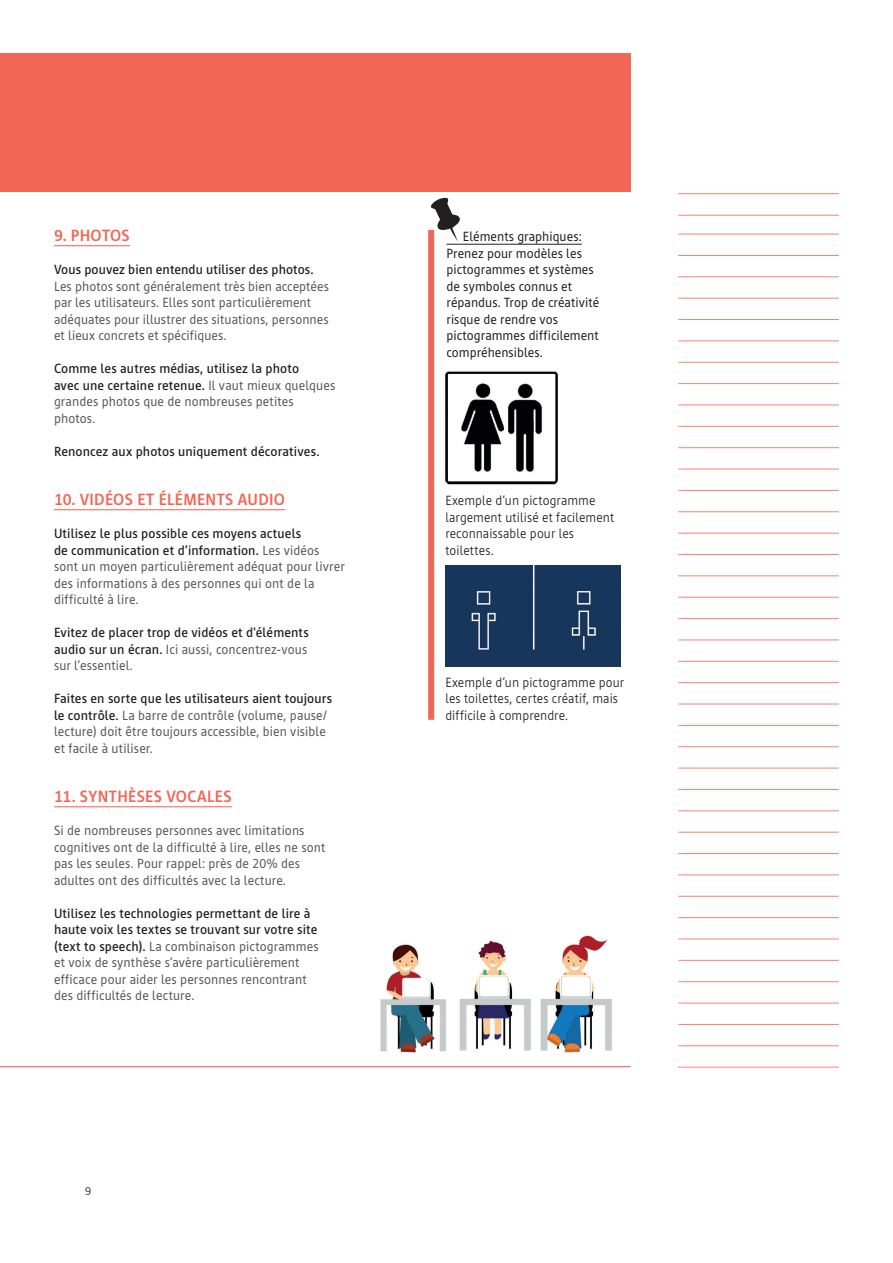
<style>
.page{position:relative;width:893px;height:1263px;background:#fff}
.page>*{position:absolute;margin:0;border:0;box-sizing:border-box;transform-origin:0 0}
.t1{font:700 16.5px "Cast";letter-spacing:.02em;color:#f26656}
.t2{font:13.5px/16.5px "Cast";letter-spacing:.01em;color:#57585a}
.t3{font:13.5px/16.5px "Cast";letter-spacing:.005em;color:#231f20}
.t4{font:300 13.5px/16.5px "Cast";letter-spacing:.01em;color:#231f20}
.t5{font:500 13.5px/16.5px "Cast";letter-spacing:.01em;color:#231f20}
.t6{font:500 11.25px "AB Newut Plain";color:#57585a}
.s1{font-weight:500;color:#231f20}
.s2{font-weight:400;color:#57585a}
</style>
<div class="page">
<hr style="left:0;top:1066px;width:631px;height:1px;background:#f26656">
<hr style="left:54px;top:245px;width:76px;height:1px;background:#f26656">
<hr style="left:54px;top:509px;width:231px;height:1px;background:#f26656">
<hr style="left:54px;top:806px;width:178px;height:1px;background:#f26656">
<div style="left:0;top:54px;width:630px;height:138px;background:#f26656"></div>
<img style="left:380px;top:935px;width:232px;height:118px">
<hr style="left:446px;top:244px;width:136px;height:1px;background:#231f20">
<img style="left:445px;top:371px;width:113px;height:114px">
<div style="left:445px;top:565px;width:176px;height:102px;background:#16365b"></div>
<div style="left:428px;top:230px;width:6px;height:490px;background:#f26656"></div>
<svg style="left:431px;top:198px;width:29px;height:44px"></svg>
<hr style="left:678px;top:234px;width:161px;height:1px;background:#f4846f">
<hr style="left:678px;top:255px;width:161px;height:1px;background:#f4846f">
<hr style="left:678px;top:277px;width:161px;height:1px;background:#f4846f">
<hr style="left:678px;top:298px;width:161px;height:1px;background:#f4846f">
<hr style="left:678px;top:319px;width:161px;height:1px;background:#f4846f">
<hr style="left:678px;top:341px;width:161px;height:1px;background:#f4846f">
<hr style="left:678px;top:362px;width:161px;height:1px;background:#f4846f">
<hr style="left:678px;top:383px;width:161px;height:1px;background:#f4846f">
<hr style="left:678px;top:405px;width:161px;height:1px;background:#f4846f">
<hr style="left:678px;top:426px;width:161px;height:1px;background:#f4846f">
<hr style="left:678px;top:447px;width:161px;height:1px;background:#f4846f">
<hr style="left:678px;top:469px;width:161px;height:1px;background:#f4846f">
<hr style="left:678px;top:490px;width:161px;height:1px;background:#f4846f">
<hr style="left:678px;top:511px;width:161px;height:1px;background:#f4846f">
<hr style="left:678px;top:533px;width:161px;height:1px;background:#f4846f">
<hr style="left:678px;top:554px;width:161px;height:1px;background:#f4846f">
<hr style="left:678px;top:576px;width:161px;height:1px;background:#f4846f">
<hr style="left:678px;top:597px;width:161px;height:1px;background:#f4846f">
<hr style="left:678px;top:618px;width:161px;height:1px;background:#f4846f">
<hr style="left:678px;top:640px;width:161px;height:1px;background:#f4846f">
<hr style="left:678px;top:661px;width:161px;height:1px;background:#f4846f">
<hr style="left:678px;top:682px;width:161px;height:1px;background:#f4846f">
<hr style="left:678px;top:704px;width:161px;height:1px;background:#f4846f">
<hr style="left:678px;top:725px;width:161px;height:1px;background:#f4846f">
<hr style="left:678px;top:746px;width:161px;height:1px;background:#f4846f">
<hr style="left:678px;top:768px;width:161px;height:1px;background:#f4846f">
<hr style="left:678px;top:789px;width:161px;height:1px;background:#f4846f">
<hr style="left:678px;top:810px;width:161px;height:1px;background:#f4846f">
<hr style="left:678px;top:832px;width:161px;height:1px;background:#f4846f">
<hr style="left:678px;top:853px;width:161px;height:1px;background:#f4846f">
<hr style="left:678px;top:875px;width:161px;height:1px;background:#f4846f">
<hr style="left:678px;top:896px;width:161px;height:1px;background:#f4846f">
<hr style="left:678px;top:917px;width:161px;height:1px;background:#f4846f">
<hr style="left:678px;top:939px;width:161px;height:1px;background:#f4846f">
<hr style="left:678px;top:960px;width:161px;height:1px;background:#f4846f">
<hr style="left:678px;top:981px;width:161px;height:1px;background:#f4846f">
<hr style="left:678px;top:1003px;width:161px;height:1px;background:#f4846f">
<hr style="left:678px;top:1024px;width:161px;height:1px;background:#f4846f">
<hr style="left:678px;top:1045px;width:161px;height:1px;background:#f4846f">
<hr style="left:678px;top:1067px;width:161px;height:1px;background:#f4846f">
<hr style="left:678px;top:193px;width:161px;height:1px;background:#f4846f">
<hr style="left:678px;top:215px;width:161px;height:1px;background:#f4846f">
<h2 class="t1" style="left:54px;top:226px;width:77px">9. PHOTOS</h2>
<p class="t2" style="left:54px;top:261px;width:276px"><span class="s1">Vous pouvez bien entendu utiliser des photos.<br></span>Les photos sont généralement très bien acceptées par les utilisateurs. Elles sont particulièrement adéquates pour illustrer des situations, personnes et lieux concrets et spécifiques.</p>
<p class="t2" style="left:54px;top:360px;width:283px"><span class="s1">Comme les autres médias, utilisez la photo<br>avec une certaine retenue.</span> Il vaut mieux quelques grandes photos que de nombreuses petites photos.</p>
<p class="t5" style="left:54px;top:443px;width:267px">Renoncez aux photos uniquement décoratives.</p>
<h2 class="t1" style="left:54px;top:490px;width:233px">10. VIDÉOS ET ÉLÉMENTS AUDIO</h2>
<p class="t2" style="left:54px;top:525px;width:292px"><span class="s1">Utilisez le plus possible ces moyens actuels<br>de communication et d’information.</span> Les vidéos sont un moyen particulièrement adéquat pour livrer des informations à des personnes qui ont de la difficulté à lire.</p>
<p class="t5" style="left:54px;top:624px;width:256px">Evitez de placer trop de vidéos et d'éléments audio sur un écran. <span class="s2">Ici aussi, concentrez-vous sur l’essentiel.</span></p>
<p class="t2" style="left:54px;top:690px;width:280px"><span class="s1">Faites en sorte que les utilisateurs aient toujours le contrôle.</span> La barre de contrôle (volume, pause/ lecture) doit être toujours accessible, bien visible et facile à utiliser.</p>
<h2 class="t1" style="left:54px;top:787px;width:179px">11. SYNTHÈSES VOCALES</h2>
<p class="t2" style="left:54px;top:822px;width:273px">Si de nombreuses personnes avec limitations cognitives ont de la difficulté à lire, elles ne sont pas les seules. Pour rappel: près de 20% des adultes ont des difficultés avec la lecture.</p>
<p class="t2" style="left:54px;top:905px;width:266px"><span class="s1">Utilisez les technologies permettant de lire à haute voix les textes se trouvant sur votre site (text to speech).</span> La combinaison pictogrammes et voix de synthèse s’avère particulièrement efficace pour aider les personnes rencontrant des difficultés de lecture.</p>
<p class="t6" style="left:85px;top:1184px;width:8px">9</p>
<p class="t3" style="left:446px;top:228px;width:154px;text-indent:16px">Eléments graphiques:<br>Prenez pour modèles les pictogrammes et systèmes de symboles connus et répandus. Trop de créativité risque de rendre vos pictogrammes difficilement compréhensibles.</p>
<p class="t4" style="left:445px;top:492px;width:170px">Exemple d’un pictogramme largement utilisé et facilement reconnaissable pour les toilettes.</p>
<p class="t4" style="left:445px;top:674px;width:180px">Exemple d’un pictogramme pour les toilettes, certes créatif, mais difficile à comprendre.</p>
</div>
